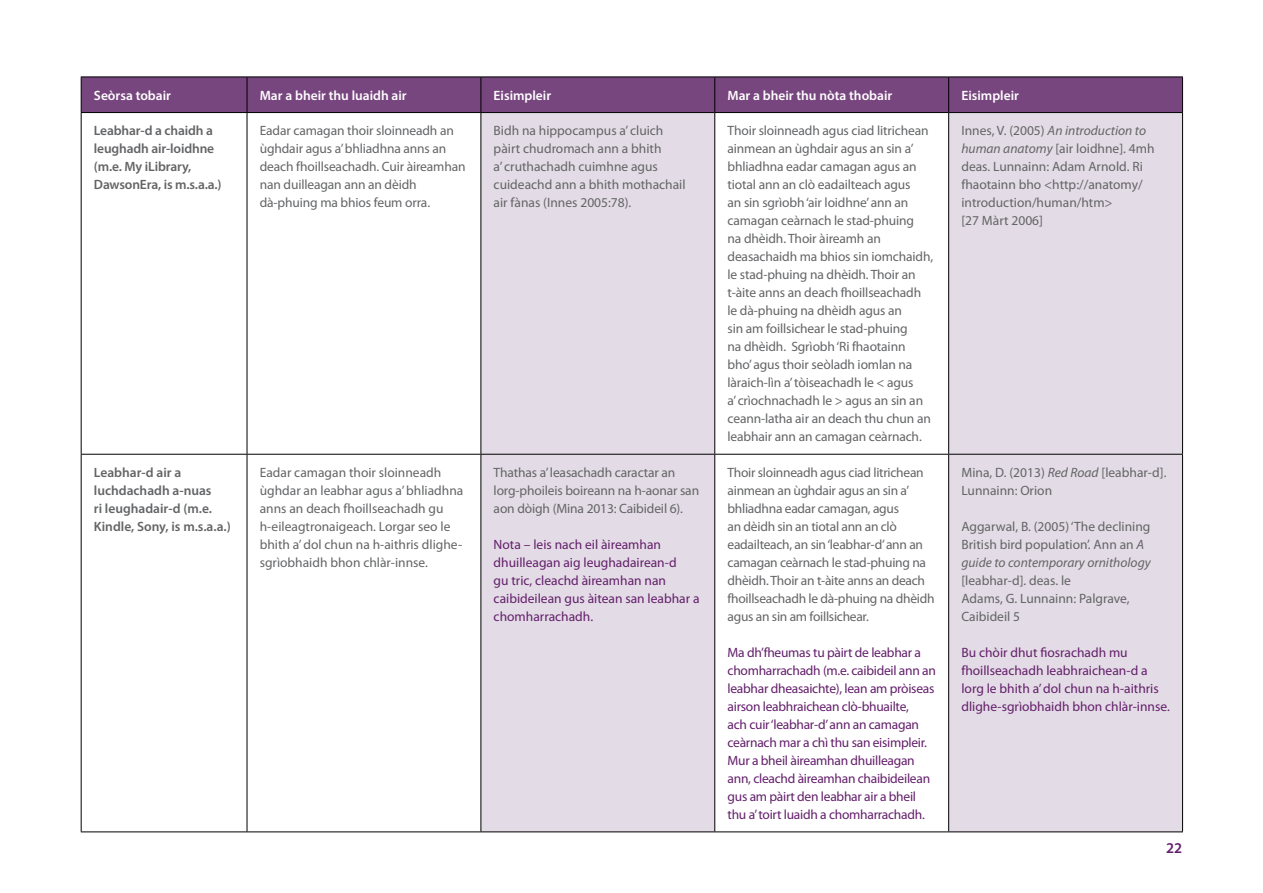
<style>
.page{position:relative;width:1263px;height:893px;background:#fff}
.page>*{position:absolute;margin:0;border:0;box-sizing:border-box;transform-origin:0 0}
.t1{font:600 15px "Myriad Pro";color:#631f6b}
.t2{font:13.5px/18px "Myriad Pro";letter-spacing:-.01em;color:#636466}
.t3{font:13.5px/18px "Myriad Pro";letter-spacing:-.02em;color:#631f6b}
.t4{font:13.5px/18px "Myriad Pro";color:#631f6b}
.t5{font:600 13.5px/18px "Myriad Pro";letter-spacing:-.01em;color:#636466}
.t6{font:600 13.5px "Myriad Pro";color:#fff}
.s1{font-style:italic}
</style>
<div class="page">
<div style="left:82px;top:78px;width:1100px;height:34px;background:#78467f"></div>
<svg style="left:481px;top:113px;width:701px;height:718px;fill:#e3dbe5"></svg>
<hr style="left:81px;top:77px;width:166px;height:1px;background:#000">
<hr style="left:81px;top:77px;width:1px;height:35px;background:#000">
<hr style="left:247px;top:77px;width:234px;height:1px;background:#000">
<hr style="left:247px;top:77px;width:1px;height:35px;background:#000">
<hr style="left:481px;top:77px;width:234px;height:1px;background:#000">
<hr style="left:480px;top:77px;width:1px;height:35px;background:#000">
<hr style="left:715px;top:77px;width:234px;height:1px;background:#000">
<hr style="left:714px;top:77px;width:1px;height:35px;background:#000">
<hr style="left:949px;top:77px;width:234px;height:1px;background:#000">
<hr style="left:948px;top:77px;width:1px;height:35px;background:#000">
<hr style="left:1182px;top:77px;width:1px;height:35px;background:#000">
<hr style="left:81px;top:112px;width:166px;height:1px;background:#000">
<hr style="left:81px;top:113px;width:1px;height:341px;background:#000">
<hr style="left:247px;top:112px;width:234px;height:1px;background:#000">
<hr style="left:247px;top:113px;width:1px;height:341px;background:#000">
<hr style="left:481px;top:112px;width:234px;height:1px;background:#000">
<hr style="left:480px;top:113px;width:1px;height:341px;background:#000">
<hr style="left:715px;top:112px;width:234px;height:1px;background:#000">
<hr style="left:714px;top:113px;width:1px;height:341px;background:#000">
<hr style="left:949px;top:112px;width:234px;height:1px;background:#000">
<hr style="left:948px;top:113px;width:1px;height:341px;background:#000">
<hr style="left:1182px;top:113px;width:1px;height:341px;background:#000">
<hr style="left:81px;top:454px;width:166px;height:1px;background:#000">
<hr style="left:81px;top:455px;width:1px;height:376px;background:#000">
<hr style="left:247px;top:454px;width:234px;height:1px;background:#000">
<hr style="left:247px;top:455px;width:1px;height:376px;background:#000">
<hr style="left:481px;top:454px;width:234px;height:1px;background:#000">
<hr style="left:480px;top:455px;width:1px;height:376px;background:#000">
<hr style="left:715px;top:454px;width:234px;height:1px;background:#000">
<hr style="left:714px;top:455px;width:1px;height:376px;background:#000">
<hr style="left:949px;top:454px;width:234px;height:1px;background:#000">
<hr style="left:948px;top:455px;width:1px;height:376px;background:#000">
<hr style="left:1182px;top:455px;width:1px;height:376px;background:#000">
<hr style="left:81px;top:831px;width:166px;height:1px;background:#000">
<hr style="left:247px;top:831px;width:234px;height:1px;background:#000">
<hr style="left:481px;top:831px;width:234px;height:1px;background:#000">
<hr style="left:715px;top:831px;width:234px;height:1px;background:#000">
<hr style="left:949px;top:831px;width:234px;height:1px;background:#000">
<p class="t6" style="left:94px;top:87px;width:79px">Seòrsa tobair</p>
<p class="t6" style="left:260px;top:87px;width:148px">Mar a bheir thu luaidh air</p>
<p class="t6" style="left:494px;top:87px;width:59px">Eisimpleir</p>
<p class="t6" style="left:727px;top:87px;width:166px">Mar a bheir thu nòta thobair</p>
<p class="t6" style="left:961px;top:87px;width:59px">Eisimpleir</p>
<p class="t5" style="left:94px;top:122px;width:129px">Leabhar-d a chaidh a leughadh air-loidhne (m.e. My iLibrary,<br>DawsonEra, is m.s.a.a.)</p>
<p class="t2" style="left:260px;top:122px;width:207px">Eadar camagan thoir sloinneadh an ùghdair agus a’ bhliadhna anns an deach fhoillseachadh. Cuir àireamhan nan duilleagan ann an dèidh dà-phuing ma bhios feum orra.</p>
<p class="t2" style="left:494px;top:122px;width:193px">Bidh na hippocampus a’ cluich pàirt chudromach ann a bhith<br>a’ cruthachadh cuimhne agus cuideachd ann a bhith mothachail air fànas (Innes 2005:78).</p>
<p class="t2" style="left:727px;top:122px;width:207px">Thoir sloinneadh agus ciad litrichean ainmean an ùghdair agus an sin a’ bhliadhna eadar camagan agus an tiotal ann an clò eadailteach agus<br>an sin sgrìobh ‘air loidhne’ ann an camagan ceàrnach le stad-phuing<br>na dhèidh. Thoir àireamh an deasachaidh ma bhios sin iomchaidh, le stad-phuing na dhèidh. Thoir an t-àite anns an deach fhoillseachadh le dà-phuing na dhèidh agus an<br>sin am foillsichear le stad-phuing<br>na dhèidh. Sgrìobh ‘Ri fhaotainn bho’ agus thoir seòladh iomlan na làraich-lìn a’ tòiseachadh le &lt; agus<br>a’ crìochnachadh le &gt; agus an sin an ceann-latha air an deach thu chun an leabhair ann an camagan ceàrnach.</p>
<p class="t2" style="left:961px;top:122px;width:195px">Innes, V. (2005) <span class="s1">An introduction to human anatomy</span> [air loidhne]. 4mh deas. Lunnainn: Adam Arnold. Ri fhaotainn bho &lt;http://anatomy/ introduction/human/htm&gt;<br>[27 Màrt 2006]</p>
<p class="t5" style="left:94px;top:463px;width:138px">Leabhar-d air a luchdachadh a-nuas<br>ri leughadair-d (m.e.<br>Kindle, Sony, is m.s.a.a.)</p>
<p class="t2" style="left:260px;top:463px;width:205px">Eadar camagan thoir sloinneadh ùghdar an leabhar agus a’ bhliadhna anns an deach fhoillseachadh gu h-eileagtronaigeach. Lorgar seo le bhith a’ dol chun na h-aithris dlighe&shy;sgrìobhaidh bhon chlàr-innse.</p>
<p class="t2" style="left:494px;top:463px;width:207px">Thathas a’ leasachadh caractar an lorg-phoileis boireann na h-aonar san aon dòigh (Mina 2013: Caibideil 6).</p>
<p class="t2" style="left:961px;top:463px;width:207px">Mina, D. (2013) <span class="s1">Red Road</span> [leabhar-d].<br>Lunnainn: Orion</p>
<p class="t2" style="left:961px;top:517px;width:191px">Aggarwal, B. (2005) ‘The declining<br>British bird population’. Ann an <span class="s1">A guide to contemporary ornithology</span></p>
<p class="t2" style="left:961px;top:571px;width:170px">[leabhar-d]. deas. le<br>Adams, G. Lunnainn: Palgrave,<br>Caibideil 5</p>
<p class="t4" style="left:961px;top:643px;width:210px">Bu chòir dhut fiosrachadh mu fhoillseachadh leabhraichean-d a lorg le bhith a’ dol chun na h-aithris dlighe-sgrìobhaidh bhon chlàr-innse.</p>
<p class="t2" style="left:727px;top:463px;width:209px">Thoir sloinneadh agus ciad litrichean ainmean an ùghdair agus an sin a’ bhliadhna eadar camagan, agus<br>an dèidh sin an tiotal ann an clò eadailteach, an sin ‘leabhar-d’ ann an camagan ceàrnach le stad-phuing na dhèidh. Thoir an t-àite anns an deach fhoillseachadh le dà-phuing na dhèidh agus an sin am foillsichear.</p>
<p class="t3" style="left:727px;top:643px;width:210px">Ma dh’fheumas tu pàirt de leabhar a chomharrachadh (m.e. caibideil ann an leabhar dheasaichte), lean am pròiseas airson leabhraichean clò-bhuailte,<br>ach cuir ‘leabhar-d’ ann an camagan ceàrnach mar a chì thu san eisimpleir.<br>Mur a bheil àireamhan dhuilleagan ann, cleachd àireamhan chaibideilean gus am pàirt den leabhar air a bheil thu a’ toirt luaidh a chomharrachadh.</p>
<p class="t4" style="left:494px;top:535px;width:207px">Nota – leis nach eil àireamhan dhuilleagan aig leughadairean-d<br>gu tric, cleachd àireamhan nan caibideilean gus àitean san leabhar a chomharrachadh.</p>
<p class="t1" style="left:1166px;top:838px;width:18px">22</p>
</div>
